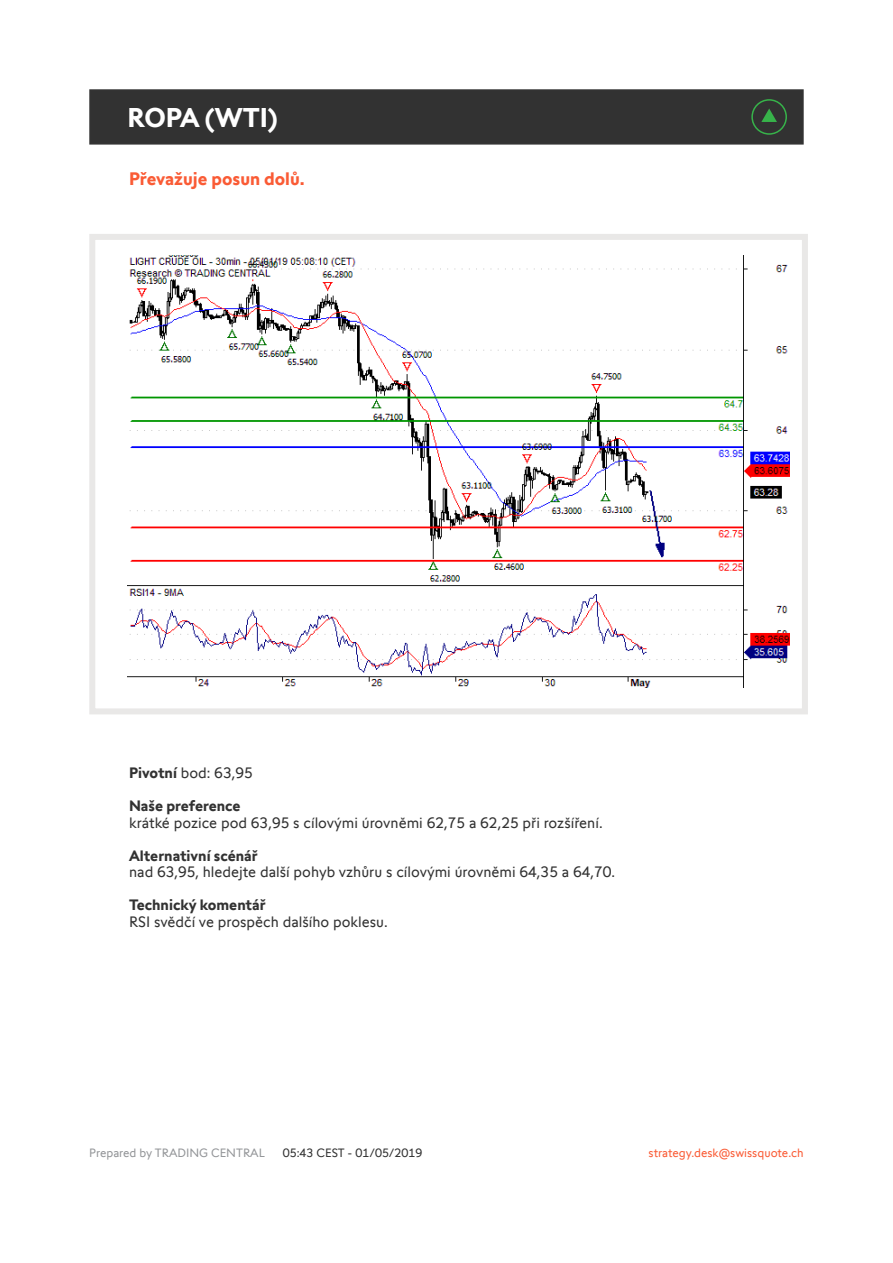
<style>
.page{position:relative;width:893px;height:1263px;background:#fff}
.page>*{position:absolute;margin:0;border:0;box-sizing:border-box;transform-origin:0 0}
.t1{font:700 27px "Swissquote CT";color:#fff}
.t2{font:700 18px "Swissquote CT";color:#fa5b35}
.t3{font:15px "Swissquote CT";color:#323232}
.t4{font:700 15px "Swissquote CT";color:#323232}
.t5{font:12px "Swissquote CT";color:#fa5b35}
.t6{font:12px "Swissquote CT";color:#939598}
.t7{font:12px "Swissquote CT";color:#323232}
.s1{font-weight:700}
</style>
<div class="page">
<div style="left:89px;top:234px;width:719px;height:480px;border:6px solid #e9e8e7"></div>
<div style="left:89px;top:89px;width:715px;height:56px;background:#323232;border:2px solid #323232"></div>
<img style="left:128px;top:255px;width:661px;height:432px">
<svg style="left:751px;top:99px;width:36px;height:36px"></svg>
<h1 class="t1" style="left:128px;top:101px;width:152px">ROPA (WTI)</h1>
<p class="t2" style="left:129px;top:168px;width:177px">Převažuje posun dolů.</p>
<p class="t3" style="left:129px;top:764px;width:125px"><span class="s1">Pivotní</span> bod: 63,95</p>
<p class="t4" style="left:129px;top:797px;width:113px">Naše preference</p>
<p class="t3" style="left:129px;top:814px;width:475px">krátké pozice pod 63,95 s cílovými úrovněmi 62,75 a 62,25 při rozšíření.</p>
<p class="t4" style="left:129px;top:846px;width:130px">Alternativní scénář</p>
<p class="t3" style="left:129px;top:863px;width:488px">nad 63,95, hledejte další pohyb vzhůru s cílovými úrovněmi 64,35 a 64,70.</p>
<p class="t4" style="left:129px;top:896px;width:138px">Technický komentář</p>
<p class="t3" style="left:129px;top:913px;width:260px">RSI svědčí ve prospěch dalšího poklesu.</p>
<p class="t6" style="left:89px;top:1145px;width:177px">Prepared by TRADING CENTRAL</p>
<p class="t7" style="left:283px;top:1145px;width:141px">05:43 CEST - 01/05/2019</p>
<p class="t5" style="left:649px;top:1145px;width:157px">strategy.desk@swissquote.ch</p>
</div>
